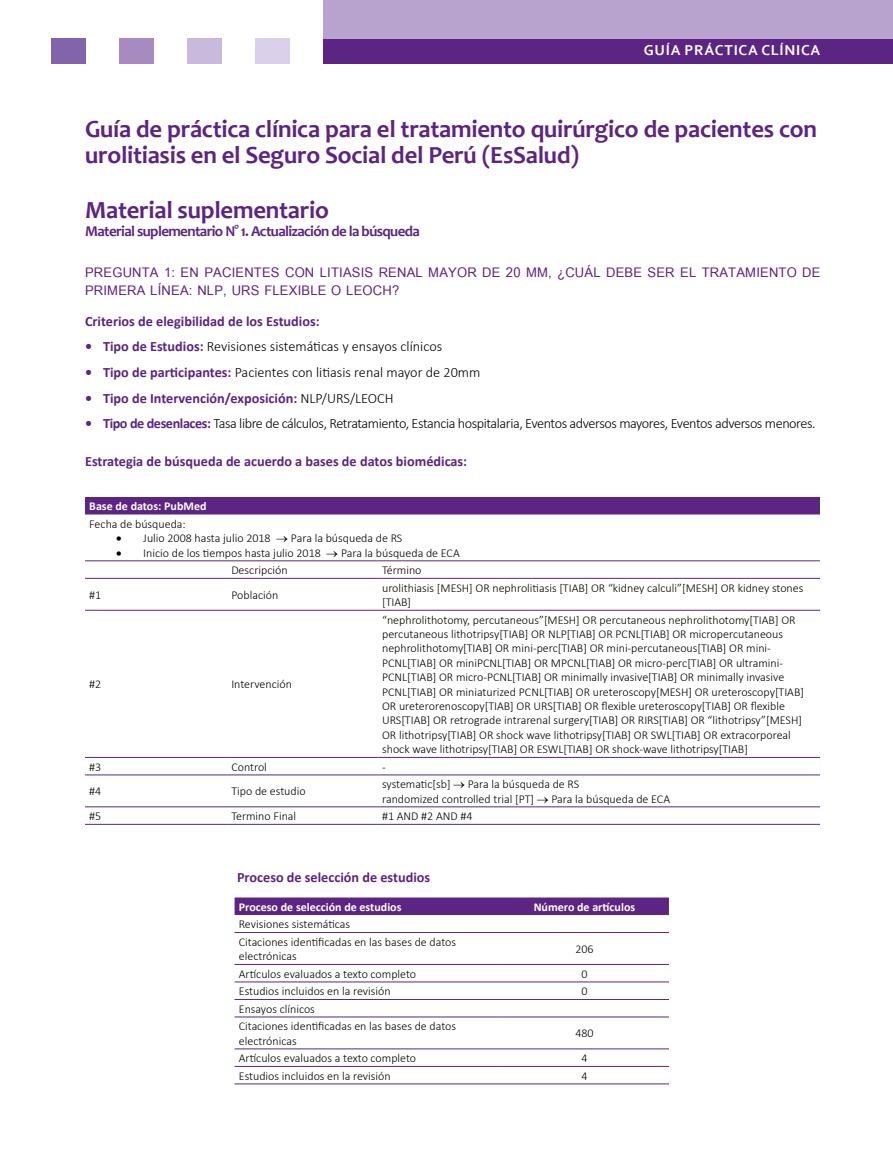
<style>
.page{position:relative;width:893px;height:1174px;background:#fff}
.page>*{position:absolute;margin:0;border:0;box-sizing:border-box;transform-origin:0 0}
.t1{font:700 24.75px/25.5px "Candara";letter-spacing:-.01em;color:#5c2483}
.t2{font:700 20.25px/17.2px "Cordia UPC";letter-spacing:.01em;color:#5c2483}
.t3{font:700 15px "Candara";letter-spacing:-.04em;color:#5c2483}
.t4{font:700 15px "Corbel";letter-spacing:.05em;color:#fff}
.t5{font:700 14.25px "Calibri";color:#5c2483}
.t6{font:300 14.25px "Calibri";letter-spacing:-.03em;color:#000}
.t7{font:300 14.25px "Calibri";color:#000}
.t8{font:300 12px/14.4px "Calibri";color:#000}
.t9{font:700 12px "Calibri";color:#fff}
.s1{font-weight:700;color:#5c2483}
.s2{font-weight:300;color:#000}
</style>
<div class="page">
<div style="left:51px;top:38px;width:34px;height:26px;background:#8164a9"></div>
<div style="left:255px;top:38px;width:34px;height:26px;background:#dbd0e9"></div>
<div style="left:187px;top:38px;width:34px;height:26px;background:#c9b9dc"></div>
<div style="left:119px;top:38px;width:34px;height:26px;background:#a78ac0"></div>
<div style="left:323px;top:38px;width:570px;height:26px;background:#5c2483"></div>
<div style="left:323px;top:0;width:570px;height:38px;background:#b8a2ce"></div>
<div style="left:85px;top:497px;width:735px;height:17px;background:#5c2483"></div>
<svg style="left:85px;top:514px;width:735px;height:310px"></svg>
<hr style="left:85px;top:560px;width:142px;height:1px;background:#5c2483">
<hr style="left:227px;top:560px;width:151px;height:1px;background:#5c2483">
<hr style="left:378px;top:560px;width:442px;height:1px;background:#5c2483">
<hr style="left:85px;top:578px;width:142px;height:1px;background:#5c2483">
<hr style="left:227px;top:578px;width:151px;height:1px;background:#5c2483">
<hr style="left:378px;top:578px;width:442px;height:1px;background:#5c2483">
<hr style="left:85px;top:610px;width:142px;height:1px;background:#5c2483">
<hr style="left:227px;top:610px;width:151px;height:1px;background:#5c2483">
<hr style="left:378px;top:610px;width:442px;height:1px;background:#5c2483">
<hr style="left:85px;top:757px;width:142px;height:1px;background:#5c2483">
<hr style="left:227px;top:757px;width:151px;height:1px;background:#5c2483">
<hr style="left:378px;top:757px;width:442px;height:1px;background:#5c2483">
<hr style="left:85px;top:774px;width:142px;height:1px;background:#5c2483">
<hr style="left:227px;top:774px;width:151px;height:1px;background:#5c2483">
<hr style="left:378px;top:774px;width:442px;height:1px;background:#5c2483">
<hr style="left:85px;top:806px;width:142px;height:1px;background:#5c2483">
<hr style="left:227px;top:806px;width:151px;height:1px;background:#5c2483">
<hr style="left:378px;top:806px;width:442px;height:1px;background:#5c2483">
<hr style="left:85px;top:824px;width:142px;height:1px;background:#5c2483">
<hr style="left:227px;top:824px;width:151px;height:1px;background:#5c2483">
<hr style="left:378px;top:824px;width:442px;height:1px;background:#5c2483">
<div style="left:235px;top:897px;width:434px;height:18px;background:#5c2483"></div>
<hr style="left:235px;top:932px;width:265px;height:1px;background:#5c2483">
<hr style="left:500px;top:932px;width:169px;height:1px;background:#5c2483">
<hr style="left:235px;top:964px;width:265px;height:1px;background:#5c2483">
<hr style="left:500px;top:964px;width:169px;height:1px;background:#5c2483">
<hr style="left:235px;top:981px;width:265px;height:1px;background:#5c2483">
<hr style="left:500px;top:981px;width:169px;height:1px;background:#5c2483">
<hr style="left:235px;top:999px;width:265px;height:1px;background:#5c2483">
<hr style="left:500px;top:999px;width:169px;height:1px;background:#5c2483">
<hr style="left:235px;top:1016px;width:265px;height:1px;background:#5c2483">
<hr style="left:500px;top:1016px;width:169px;height:1px;background:#5c2483">
<hr style="left:235px;top:1048px;width:265px;height:1px;background:#5c2483">
<hr style="left:500px;top:1048px;width:169px;height:1px;background:#5c2483">
<hr style="left:235px;top:1066px;width:265px;height:1px;background:#5c2483">
<hr style="left:500px;top:1066px;width:169px;height:1px;background:#5c2483">
<hr style="left:235px;top:1083px;width:265px;height:1px;background:#5c2483">
<hr style="left:500px;top:1083px;width:169px;height:1px;background:#5c2483">
<p class="t4" style="left:644px;top:41px;width:178px">GUÍA PRÁCTICA CLÍNICA</p>
<h1 class="t1" style="left:85px;top:116px;width:733px">Guía de práctica clínica para el tratamiento quirúrgico de pacientes con urolitiasis en el Seguro Social del Perú (EsSalud)</h1>
<h1 class="t1" style="left:85px;top:197px;width:245px">Material suplementario</h1>
<p class="t3" style="left:85px;top:221px;width:336px">Material suplementario N° 1. Actualización de la búsqueda</p>
<h2 class="t2" style="left:85px;top:264px;width:737px">PREGUNTA 1: EN PACIENTES CON LITIASIS RENAL MAYOR DE 20 MM, ¿CUÁL DEBE SER EL TRATAMIENTO DE<br>PRIMERA LÍNEA: NLP, URS FLEXIBLE O LEOCH?</h2>
<p class="t5" style="left:85px;top:312px;width:236px">Criterios de elegibilidad de los Estudios:</p>
<p class="t7" style="left:85px;top:338px;width:359px"><span class="s1">• Tipo de Estudios:</span> Revisiones sistemáticas y ensayos clínicos</p>
<p class="t7" style="left:85px;top:363px;width:397px"><span class="s1">• Tipo de participantes:</span> Pacientes con litiasis renal mayor de 20mm</p>
<p class="t5" style="left:85px;top:389px;width:310px">• Tipo de Intervención/exposición: <span class="s2">NLP/URS/LEOCH</span></p>
<p class="t6" style="left:85px;top:415px;width:732px"><span class="s1">• Tipo de desenlaces:</span> Tasa libre de cálculos, Retratamiento, Estancia hospitalaria, Eventos adversos mayores, Eventos adversos menores.</p>
<p class="t5" style="left:85px;top:452px;width:384px">Estrategia de búsqueda de acuerdo a bases de datos biomédicas:</p>
<p class="t9" style="left:89px;top:498px;width:119px">Base de datos: PubMed</p>
<p class="t8" style="left:89px;top:516px;width:98px">Fecha de búsqueda:</p>
<p class="t8" style="left:116px;top:531px;width:288px">• Julio 2008 hasta julio 2018 → Para la búsqueda de RS</p>
<p class="t8" style="left:231px;top:543px;width:230px;line-height:17.5px;text-indent:-115px">• Inicio de los tiempos hasta julio 2018 → Para la búsqueda de ECA<br>Descripción</p>
<p class="t8" style="left:382px;top:563px;width:41px">Término</p>
<p class="t8" style="left:89px;top:587px;width:14px">#1</p>
<p class="t8" style="left:231px;top:587px;width:48px">Población</p>
<p class="t8" style="left:382px;top:580px;width:423px">urolithiasis [MESH] OR nephrolitiasis [TIAB] OR “kidney calculi”[MESH] OR kidney stones [TIAB]</p>
<p class="t8" style="left:89px;top:677px;width:14px">#2</p>
<p class="t8" style="left:231px;top:677px;width:62px">Intervención</p>
<p class="t8" style="left:382px;top:612px;width:423px">“nephrolithotomy, percutaneous”[MESH] OR percutaneous nephrolithotomy[TIAB] OR percutaneous lithotripsy[TIAB] OR NLP[TIAB] OR PCNL[TIAB] OR micropercutaneous nephrolithotomy[TIAB] OR mini-perc[TIAB] OR mini-percutaneous[TIAB] OR mini-PCNL[TIAB] OR miniPCNL[TIAB] OR MPCNL[TIAB] OR micro-perc[TIAB] OR ultramini-PCNL[TIAB] OR micro-PCNL[TIAB] OR minimally invasive[TIAB] OR minimally invasive PCNL[TIAB] OR miniaturized PCNL[TIAB] OR ureteroscopy[MESH] OR ureteroscopy[TIAB] OR ureterorenoscopy[TIAB] OR URS[TIAB] OR flexible ureteroscopy[TIAB] OR flexible URS[TIAB] OR retrograde intrarenal surgery[TIAB] OR RIRS[TIAB] OR “lithotripsy”[MESH] OR lithotripsy[TIAB] OR shock wave lithotripsy[TIAB] OR SWL[TIAB] OR extracorporeal shock wave lithotripsy[TIAB] OR ESWL[TIAB] OR shock-wave lithotripsy[TIAB]</p>
<p class="t8" style="left:89px;top:759px;width:14px">#3</p>
<p class="t8" style="left:231px;top:759px;width:37px">Control</p>
<p class="t8" style="left:382px;top:759px;width:5px">-</p>
<p class="t8" style="left:89px;top:784px;width:14px">#4</p>
<p class="t8" style="left:231px;top:784px;width:76px">Tipo de estudio</p>
<p class="t8" style="left:382px;top:777px;width:289px">systematic[sb] → Para la búsqueda de RS<br>randomized controlled trial [PT] → Para la búsqueda de ECA</p>
<p class="t8" style="left:89px;top:809px;width:14px">#5</p>
<p class="t8" style="left:231px;top:809px;width:66px">Termino Final</p>
<p class="t8" style="left:382px;top:809px;width:92px">#1 AND #2 AND #4</p>
<p class="t5" style="left:237px;top:868px;width:195px">Proceso de selección de estudios</p>
<p class="t9" style="left:239px;top:899px;width:164px">Proceso de selección de estudios</p>
<p class="t9" style="left:534px;top:899px;width:103px">Número de artículos</p>
<p class="t8" style="left:239px;top:915px;width:219px;line-height:17.5px">Revisiones sistemáticas<br>Citaciones identificadas en las bases de datos</p>
<p class="t8" style="left:239px;top:949px;width:59px">electrónicas</p>
<p class="t8" style="left:575px;top:941px;width:20px">206</p>
<p class="t8" style="left:239px;top:966px;width:179px">Artículos evaluados a texto completo</p>
<p class="t8" style="left:581px;top:966px;width:8px">0</p>
<p class="t8" style="left:239px;top:984px;width:153px">Estudios incluidos en la revisión</p>
<p class="t8" style="left:581px;top:984px;width:8px">0</p>
<p class="t8" style="left:239px;top:999px;width:219px;line-height:17.5px">Ensayos clínicos<br>Citaciones identificadas en las bases de datos</p>
<p class="t8" style="left:239px;top:1033px;width:59px">electrónicas</p>
<p class="t8" style="left:575px;top:1026px;width:20px">480</p>
<p class="t8" style="left:239px;top:1050px;width:179px">Artículos evaluados a texto completo</p>
<p class="t8" style="left:581px;top:1050px;width:8px">4</p>
<p class="t8" style="left:239px;top:1068px;width:153px">Estudios incluidos en la revisión</p>
<p class="t8" style="left:581px;top:1068px;width:8px">4</p>
</div>
